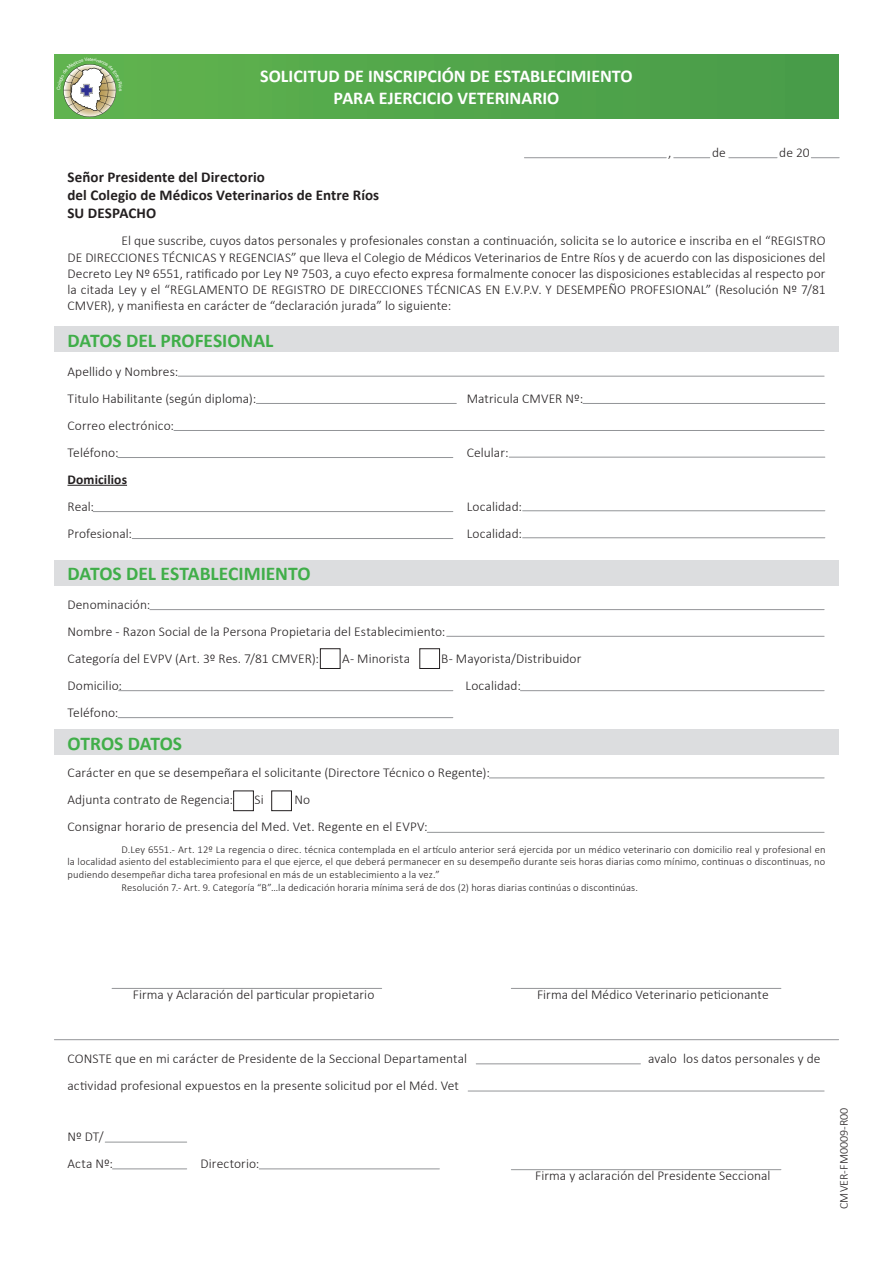
<style>
.page{position:relative;width:893px;height:1263px;background:#fff}
.page>*{position:absolute;margin:0;border:0;box-sizing:border-box;transform-origin:0 0}
.Titulo{font:700 19.5px "Calibri";letter-spacing:-.005em;color:#40ae49}
.Titulo_General{font:700 18px "Calibri";color:#fff}
.Titulo_2{font:700 15px "Calibri";letter-spacing:.005em;color:#231f20}
.Texto{font:300 13.5px "Calibri";letter-spacing:.005em;color:#231f20}
.Texto_2{font:300 13.5px/16.2px "Calibri";letter-spacing:.005em;color:#231f20;text-align:justify}
.Texto-2{font:700 13.5px "Calibri";letter-spacing:.01em;color:#231f20}
.Codigo_Formulario{font:300 12px "Calibri";color:#231f20}
.Texto_2-2{font:300 10.5px/12.6px "Calibri";letter-spacing:.015em;color:#231f20;text-align:justify}
</style>
<div class="page">
<div style="left:54px;top:327px;width:785px;height:25px;background:#dcdddf"></div>
<div style="left:54px;top:54px;width:785px;height:64px;background:#52a64b"></div>
<hr style="left:68px;top:485px;width:59px;height:1px;background:#231f20">
<hr style="left:178px;top:376px;width:646px;height:1px;background:#939598">
<div style="left:54px;top:560px;width:785px;height:26px;background:#dcdddf"></div>
<hr style="left:150px;top:609px;width:674px;height:1px;background:#939598">
<hr style="left:524px;top:157px;width:142px;height:1px;background:#939598">
<hr style="left:674px;top:157px;width:36px;height:1px;background:#939598">
<hr style="left:729px;top:157px;width:48px;height:1px;background:#939598">
<svg style="left:811px;top:157px;width:28px;height:1px"></svg>
<hr style="left:112px;top:988px;width:270px;height:1px;background:#939598">
<hr style="left:511px;top:988px;width:270px;height:1px;background:#939598">
<div style="left:54px;top:730px;width:785px;height:25px;background:#dcdddf"></div>
<hr style="left:489px;top:777px;width:335px;height:1px;background:#939598">
<hr style="left:511px;top:1169px;width:270px;height:1px;background:#939598">
<hr style="left:54px;top:1039px;width:785px;height:1px;background:#939598">
<hr style="left:447px;top:636px;width:377px;height:1px;background:#939598">
<hr style="left:520px;top:690px;width:304px;height:1px;background:#939598">
<hr style="left:118px;top:717px;width:335px;height:1px;background:#939598">
<hr style="left:119px;top:690px;width:334px;height:1px;background:#939598">
<hr style="left:427px;top:832px;width:397px;height:1px;background:#939598">
<hr style="left:476px;top:1063px;width:164px;height:1px;background:#939598">
<hr style="left:468px;top:1091px;width:356px;height:1px;background:#939598">
<hr style="left:105px;top:1142px;width:82px;height:1px;background:#939598">
<hr style="left:112px;top:1168px;width:75px;height:1px;background:#939598">
<hr style="left:259px;top:1168px;width:180px;height:1px;background:#939598">
<div style="left:320px;top:648px;width:20px;height:21px;border:1px solid #231f20"></div>
<div style="left:420px;top:648px;width:20px;height:21px;border:1px solid #231f20"></div>
<hr style="left:256px;top:403px;width:200px;height:1px;background:#939598">
<hr style="left:118px;top:457px;width:335px;height:1px;background:#939598">
<hr style="left:583px;top:403px;width:242px;height:1px;background:#939598">
<hr style="left:509px;top:457px;width:316px;height:1px;background:#939598">
<hr style="left:174px;top:430px;width:650px;height:1px;background:#939598">
<hr style="left:93px;top:511px;width:360px;height:1px;background:#939598">
<div style="left:233px;top:791px;width:21px;height:20px;border:1px solid #231f20"></div>
<div style="left:271px;top:791px;width:21px;height:20px;border:1px solid #231f20"></div>
<hr style="left:523px;top:537px;width:302px;height:1px;background:#939598">
<hr style="left:523px;top:510px;width:302px;height:1px;background:#939598">
<hr style="left:132px;top:538px;width:321px;height:1px;background:#939598">
<svg style="left:57px;top:58px;width:65px;height:59px"></svg>
<p class="Titulo_General" style="left:260px;top:63px;width:374px">SOLICITUD DE INSCRIPCIÓN DE ESTABLECIMIENTO</p>
<p class="Titulo_General" style="left:334px;top:85px;width:227px">PARA EJERCICIO VETERINARIO</p>
<p class="Titulo_2" style="left:68px;top:166px;width:199px">Señor Presidente del Directorio</p>
<p class="Titulo_2" style="left:68px;top:184px;width:313px">del Colegio de Médicos Veterinarios de Entre Ríos</p>
<p class="Titulo_2" style="left:68px;top:202px;width:90px">SU DESPACHO</p>
<p class="Texto_2" style="left:68px;top:233px;width:759px;text-indent:54px">El que suscribe, cuyos datos personales y profesionales constan a continuación, solicita se lo autorice e inscriba en el “REGISTRO DE DIRECCIONES TÉCNICAS Y REGENCIAS” que lleva el Colegio de Médicos Veterinarios de Entre Ríos y de acuerdo con las disposiciones del Decreto Ley Nº 6551, ratificado por Ley Nº 7503, a cuyo efecto expresa formalmente conocer las disposiciones establecidas al respecto por la citada Ley y el “REGLAMENTO DE REGISTRO DE DIRECCIONES TÉCNICAS EN E.V.P.V. Y DESEMPEÑO PROFESIONAL” (Resolución Nº 7/81<br>CMVER), y manifiesta en carácter de “declaración jurada” lo siguiente:</p>
<p class="Titulo" style="left:68px;top:326px;width:207px">DATOS DEL PROFESIONAL</p>
<p class="Texto" style="left:68px;top:363px;width:112px">Apellido y Nombres:</p>
<p class="Texto" style="left:68px;top:390px;width:190px">Titulo Habilitante (según diploma):</p>
<p class="Texto" style="left:68px;top:417px;width:108px">Correo electrónico:</p>
<p class="Texto" style="left:68px;top:444px;width:53px">Teléfono:</p>
<p class="Texto-2" style="left:68px;top:470px;width:61px">Domicilios</p>
<p class="Texto" style="left:68px;top:498px;width:28px">Real:</p>
<p class="Texto" style="left:68px;top:525px;width:66px">Profesional:</p>
<p class="Texto" style="left:467px;top:390px;width:118px">Matricula CMVER Nº:</p>
<p class="Texto" style="left:467px;top:444px;width:43px">Celular:</p>
<p class="Texto" style="left:467px;top:498px;width:57px">Localidad:</p>
<p class="Texto" style="left:467px;top:525px;width:57px">Localidad:</p>
<p class="Titulo" style="left:68px;top:560px;width:245px">DATOS DEL ESTABLECIMIENTO</p>
<p class="Texto" style="left:67px;top:596px;width:84px">Denominación:</p>
<p class="Texto" style="left:67px;top:623px;width:379px">Nombre - Razon Social de la Persona Propietaria del Establecimiento:</p>
<p class="Texto" style="left:67px;top:650px;width:253px">Categoría del EVPV (Art. 3º Res. 7/81 CMVER):</p>
<p class="Texto" style="left:342px;top:650px;width:69px">A- Minorista</p>
<p class="Texto" style="left:441px;top:650px;width:142px">B- Mayorista/Distribuidor</p>
<p class="Texto" style="left:67px;top:677px;width:56px">Domicilio:</p>
<p class="Texto" style="left:466px;top:677px;width:57px">Localidad:</p>
<p class="Texto" style="left:67px;top:704px;width:53px">Teléfono:</p>
<p class="Titulo" style="left:68px;top:729px;width:116px">OTROS DATOS</p>
<p class="Texto" style="left:68px;top:764px;width:424px">Carácter en que se desempeñara el solicitante (Directore Técnico o Regente):</p>
<p class="Texto" style="left:68px;top:791px;width:167px">Adjunta contrato de Regencia:</p>
<p class="Texto" style="left:255px;top:791px;width:11px">Si</p>
<p class="Texto" style="left:294px;top:791px;width:17px">No</p>
<p class="Texto" style="left:68px;top:818px;width:362px">Consignar horario de presencia del Med. Vet. Regente en el EVPV:</p>
<p class="Texto_2-2" style="left:67px;top:843px;width:759px;text-indent:54px">D.Ley 6551.- Art. 12º La regencia o direc. técnica contemplada en el artículo anterior será ejercida por un médico veterinario con domicilio real y profesional en la localidad asiento del establecimiento para el que ejerce, el que deberá permanecer en su desempeño durante seis horas diarias como mínimo, continuas o discontinuas, no pudiendo desempeñar dicha tarea profesional en más de un establecimiento a la vez.”</p>
<p class="Texto_2-2" style="left:122px;top:881px;width:518px">Resolución 7.- Art. 9. Categoría “B”…la dedicación horaria mínima será de dos (2) horas diarias continúas o discontinúas.</p>
<p class="Texto" style="left:133px;top:986px;width:243px">Firma y Aclaración del particular propietario</p>
<p class="Texto" style="left:537px;top:986px;width:233px">Firma del Médico Veterinario peticionante</p>
<p class="Texto" style="left:68px;top:1050px;width:401px">CONSTE que en mi carácter de Presidente de la Seccional Departamental</p>
<p class="Texto" style="left:648px;top:1050px;width:174px">avalo los datos personales y de</p>
<p class="Texto" style="left:68px;top:1077px;width:393px">actividad profesional expuestos en la presente solicitud por el Méd. Vet</p>
<p class="Texto" style="left:68px;top:1128px;width:38px">Nº DT/</p>
<p class="Texto" style="left:68px;top:1155px;width:47px">Acta Nº:</p>
<p class="Texto" style="left:201px;top:1155px;width:60px">Directorio:</p>
<p class="Texto" style="left:535px;top:1167px;width:237px">Firma y aclaración del Presidente Seccional</p>
<p class="Codigo_Formulario" style="left:836px;top:1209px;width:103px;rotate:-90deg">CMVER-FM0009-R00</p>
</div>
